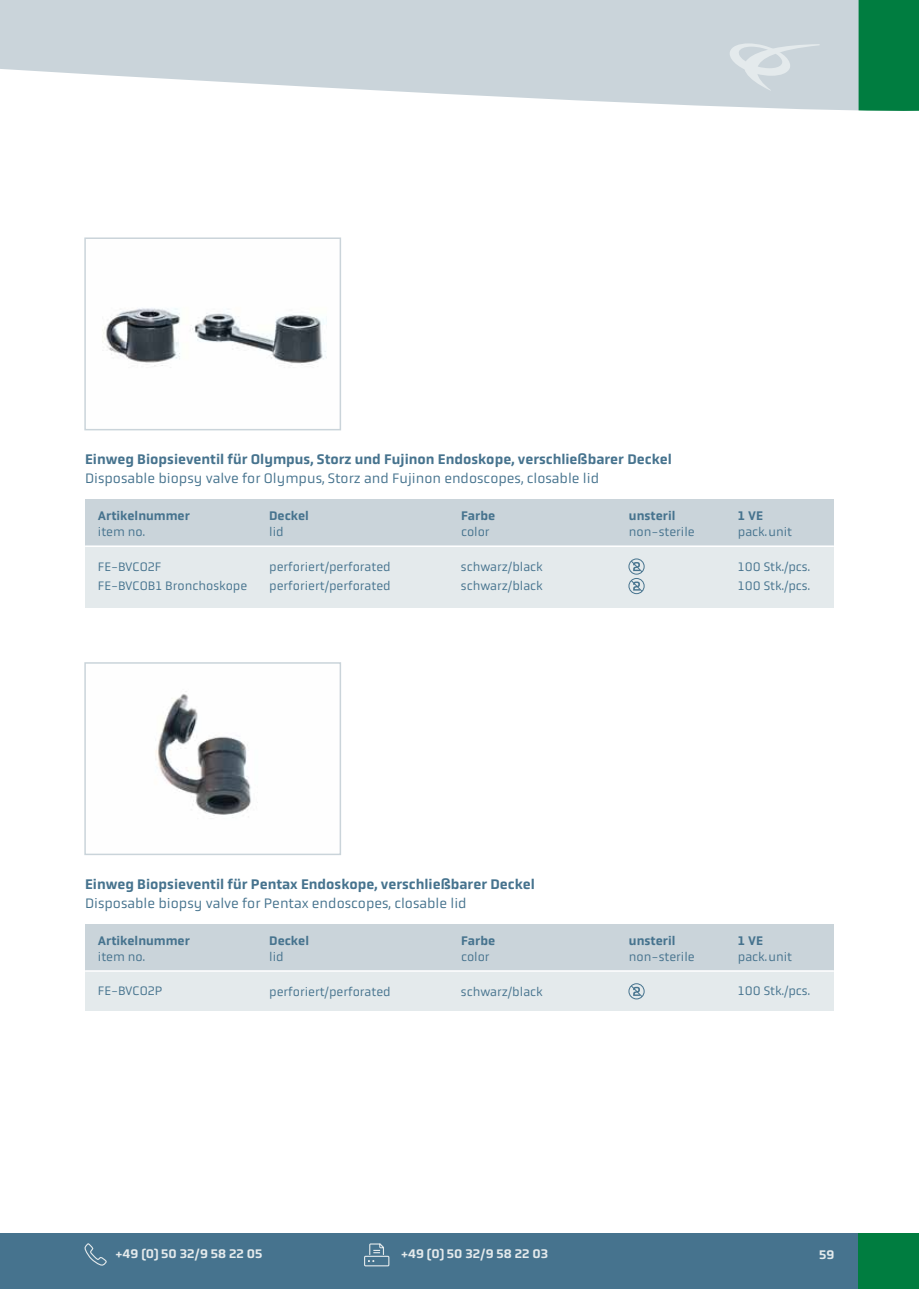
<style>
.page{position:relative;width:919px;height:1289px;background:#fff}
.page>*{position:absolute;margin:0;border:0;box-sizing:border-box;transform-origin:0 0}
.t1{font:500 14.25px "Obvia";color:#46738e}
.t2{font:14.25px "Obvia";color:#46738e}
.t3{font:12.75px/19.5px "Obvia";color:#46738e}
.t4{font:500 12.75px "Obvia";color:#46738e}
.t5{font:500 12.75px "Obvia";color:#e4eaec}
</style>
<div class="page">
<div style="left:0;top:0;width:918px;height:119px;background:#cad4da"></div>
<div style="left:858px;top:0;width:60px;height:69px;background:#007d40"></div>
<div style="left:0;top:1233px;width:918px;height:55px;background:#46738e"></div>
<div style="left:858px;top:1233px;width:60px;height:55px;background:#007d40"></div>
<svg style="left:84px;top:1243px;width:23px;height:23px"></svg>
<div style="left:364px;top:1255px;width:25px;height:11px;border:1px solid #e4eaec"></div>
<svg style="left:368px;top:1243px;width:17px;height:18px"></svg>
<svg style="left:730px;top:43px;width:90px;height:26px"></svg>
<svg style="left:0;top:69px;width:918px;height:50px;fill:#fff"></svg>
<img style="left:155px;top:691px;width:96px;height:127px">
<img style="left:102px;top:308px;width:225px;height:58px">
<div style="left:84px;top:237px;width:257px;height:193px;border:2px solid #cad4da"></div>
<div style="left:84px;top:662px;width:257px;height:193px;border:2px solid #cad4da"></div>
<div style="left:85px;top:546px;width:748px;height:61px;background:#e4eaec"></div>
<div style="left:85px;top:499px;width:748px;height:47px;background:#cad4da"></div>
<div style="left:628px;top:558px;width:16px;height:16px;border:1px solid #46738e;border-radius:50%"></div>
<svg style="left:630px;top:560px;width:12px;height:12px"></svg>
<hr style="left:85px;top:545px;width:748px;height:2px;background:#fff">
<div style="left:85px;top:970px;width:748px;height:40px;background:#e4eaec"></div>
<div style="left:628px;top:983px;width:16px;height:16px;border:1px solid #46738e;border-radius:50%"></div>
<svg style="left:630px;top:985px;width:12px;height:12px"></svg>
<div style="left:85px;top:924px;width:748px;height:47px;background:#cad4da"></div>
<hr style="left:85px;top:970px;width:748px;height:1px;background:#fff">
<div style="left:628px;top:578px;width:16px;height:16px;border:1px solid #46738e;border-radius:50%"></div>
<svg style="left:630px;top:579px;width:12px;height:13px"></svg>
<p class="t1" style="left:85px;top:450px;width:588px">Einweg Biopsieventil für Olympus, Storz und Fujinon Endoskope, verschließbarer Deckel</p>
<p class="t2" style="left:85px;top:470px;width:515px">Disposable biopsy valve for Olympus, Storz and Fujinon endoscopes, closable lid</p>
<p class="t4" style="left:629px;top:508px;width:48px">unsteril</p>
<p class="t3" style="left:629px;top:521px;width:67px">non-sterile</p>
<p class="t4" style="left:461px;top:508px;width:36px">Farbe</p>
<p class="t3" style="left:461px;top:521px;width:30px">color</p>
<p class="t4" style="left:269px;top:508px;width:41px">Deckel</p>
<p class="t3" style="left:269px;top:521px;width:16px">lid</p>
<p class="t4" style="left:98px;top:508px;width:94px">Artikelnummer</p>
<p class="t3" style="left:98px;top:521px;width:49px">item no.</p>
<p class="t4" style="left:737px;top:508px;width:27px">1 VE</p>
<p class="t3" style="left:737px;top:521px;width:56px">pack.unit</p>
<p class="t3" style="left:98px;top:556px;width:151px">FE-BVCO2F<br>FE-BVCOB1 Bronchoskope</p>
<p class="t3" style="left:269px;top:556px;width:123px">perforiert/perforated perforiert/perforated</p>
<p class="t3" style="left:461px;top:556px;width:83px">schwarz/black schwarz/black</p>
<p class="t3" style="left:737px;top:556px;width:74px">100 Stk./pcs.<br>100 Stk./pcs.</p>
<p class="t1" style="left:85px;top:875px;width:451px">Einweg Biopsieventil für Pentax Endoskope, verschließbarer Deckel</p>
<p class="t2" style="left:85px;top:895px;width:383px">Disposable biopsy valve for Pentax endoscopes, closable lid</p>
<p class="t4" style="left:629px;top:933px;width:48px">unsteril</p>
<p class="t3" style="left:629px;top:946px;width:67px">non-sterile</p>
<p class="t4" style="left:98px;top:933px;width:94px">Artikelnummer</p>
<p class="t3" style="left:98px;top:946px;width:49px">item no.</p>
<p class="t4" style="left:269px;top:933px;width:41px">Deckel</p>
<p class="t3" style="left:269px;top:946px;width:16px">lid</p>
<p class="t3" style="left:269px;top:981px;width:123px">perforiert/perforated</p>
<p class="t4" style="left:461px;top:933px;width:36px">Farbe</p>
<p class="t3" style="left:461px;top:946px;width:30px">color</p>
<p class="t3" style="left:461px;top:981px;width:83px">schwarz/black</p>
<p class="t4" style="left:737px;top:933px;width:27px">1 VE</p>
<p class="t3" style="left:737px;top:946px;width:56px">pack.unit</p>
<p class="t3" style="left:98px;top:981px;width:66px">FE-BVCO2P</p>
<p class="t3" style="left:737px;top:981px;width:74px">100 Stk./pcs.</p>
<p class="t5" style="left:116px;top:1246px;width:148px">+49 (0) 50 32 / 9 58 22 05</p>
<p class="t5" style="left:401px;top:1246px;width:148px">+49 (0) 50 32 / 9 58 22 03</p>
<p class="t5" style="left:819px;top:1246px;width:17px">59</p>
</div>
